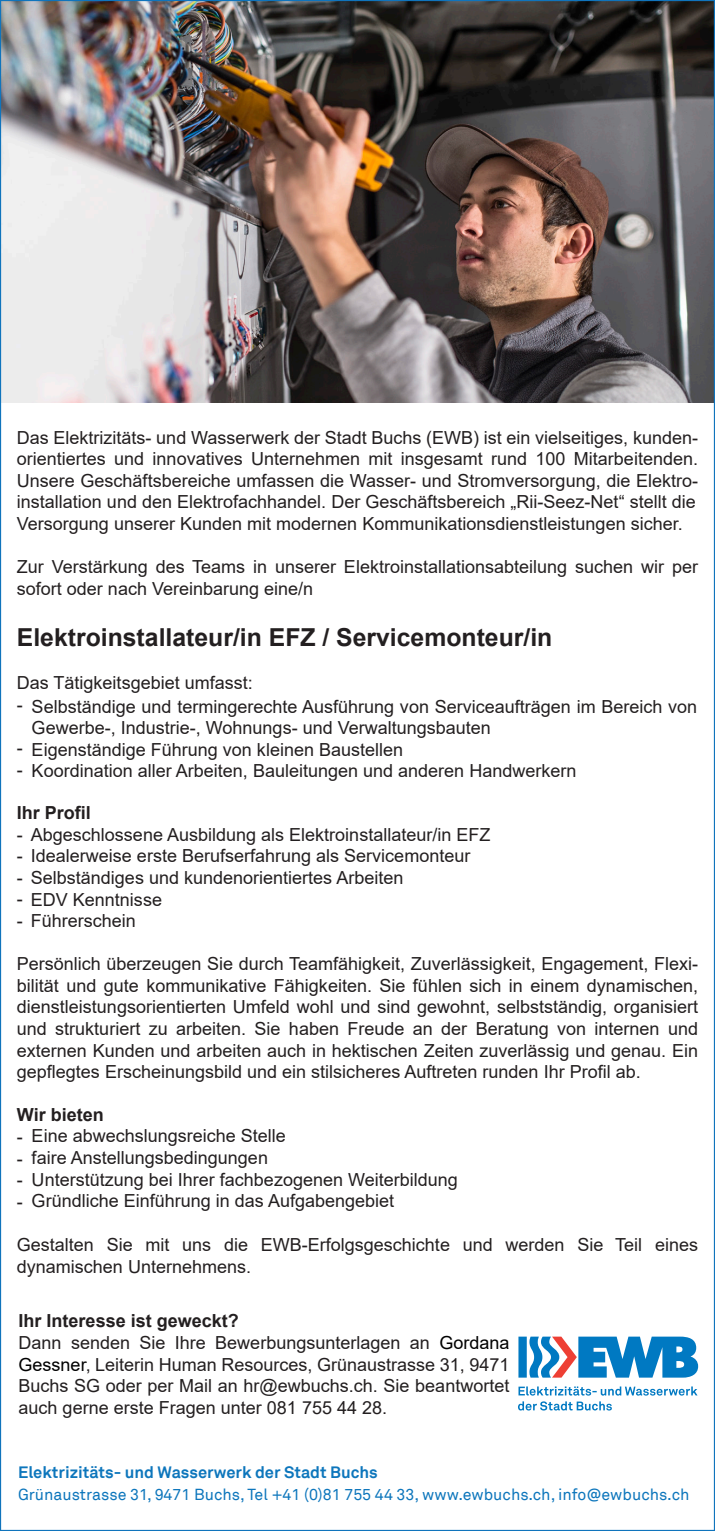
<style>
.page{position:relative;width:715px;height:1531px;background:#fff}
.page>*{position:absolute;margin:0;border:0;box-sizing:border-box;transform-origin:0 0}
.t1{font:700 24.75px "Arial";color:#231f20}
.t2{font:18px/21.6px "Arial";color:#231f20}
.t3{font:700 18px "Arial";color:#231f20}
.t4{font:700 16.43px "Akkurat";color:#0d76bc}
.t5{font:15.97px "Akkurat";color:#0d76bc}
.s1{font-weight:700}
.s2{color:#000}
</style>
<div class="page">
<img style="left:3px;top:3px;width:708px;height:400px">
<svg style="left:518px;top:1336px;width:179px;height:41px"></svg>
<svg style="left:518px;top:1386px;width:179px;height:24px"></svg>
<p class="t2" style="left:17px;top:426px;width:682px">Das Elektrizitäts- und Wasserwerk der Stadt Buchs (EWB) ist ein vielseitiges, kunden&shy;orientiertes und innovatives Unternehmen mit insgesamt rund 100 Mitarbeitenden.<br>Unsere Geschäftsbereiche umfassen die Wasser- und Stromversorgung, die Elektro&shy;installation und den Elektrofachhandel. Der Geschäftsbereich „Rii-Seez-Net“ stellt die Versorgung unserer Kunden mit modernen Kommunikationsdienstleistungen sicher.</p>
<p class="t2" style="left:17px;top:556px;width:682px">Zur Verstärkung des Teams in unserer Elektroinstallationsabteilung suchen wir per sofort oder nach Vereinbarung eine/n</p>
<h1 class="t1" style="left:17px;top:620px;width:537px">Elektroinstallateur/in EFZ / Servicemonteur/in</h1>
<p class="t2" style="left:17px;top:672px;width:237px">Das Tätigkeitsgebiet umfasst: -</p>
<p class="t2" style="left:32px;top:695px;width:667px">Selbständige und termingerechte Ausführung von Serviceaufträgen im Bereich von Gewerbe-, Industrie-, Wohnungs- und Verwaltungsbauten<br>Eigenständige Führung von kleinen Baustellen<br>Koordination aller Arbeiten, Bauleitungen und anderen Handwerkern</p>
<p class="t2" style="left:17px;top:737px;width:7px">- -</p>
<p class="t3" style="left:17px;top:800px;width:76px">Ihr Profil</p>
<p class="t2" style="left:17px;top:823px;width:475px">- Abgeschlossene Ausbildung als Elektroinstallateur/in EFZ</p>
<p class="t2" style="left:17px;top:845px;width:455px">- Idealerweise erste Berufserfahrung als Servicemonteur</p>
<p class="t2" style="left:17px;top:867px;width:388px">- Selbständiges und kundenorientiertes Arbeiten</p>
<p class="t2" style="left:17px;top:888px;width:147px">- EDV Kenntnisse</p>
<p class="t2" style="left:17px;top:910px;width:120px">- Führerschein</p>
<p class="t2" style="left:17px;top:953px;width:682px;text-align:justify">Persönlich überzeugen Sie durch Teamfähigkeit, Zuverlässigkeit, Engagement, Flexi&shy;bilität und gute kommunikative Fähigkeiten. Sie fühlen sich in einem dynamischen, dienstleistungsorientierten Umfeld wohl und sind gewohnt, selbstständig, organisiert und strukturiert zu arbeiten. Sie haben Freude an der Beratung von internen und externen Kunden und arbeiten auch in hektischen Zeiten zuverlässig und genau. Ein gepflegtes Erscheinungsbild und ein stilsicheres Auftreten runden Ihr Profil ab.</p>
<p class="t3" style="left:17px;top:1102px;width:88px">Wir bieten</p>
<p class="t2" style="left:17px;top:1126px;width:7px;text-align:justify">- - - -</p>
<p class="t2" style="left:17px;top:1234px;width:682px">Gestalten Sie mit uns die EWB-Erfolgsgeschichte und werden Sie Teil eines dynamischen Unternehmens.</p>
<p class="t2" style="left:32px;top:1125px;width:427px">Eine abwechslungsreiche Stelle<br>faire Anstellungsbedingungen<br>Unterstützung bei Ihrer fachbezogenen Weiterbildung Gründliche Einführung in das Aufgabengebiet</p>
<p class="t2" style="left:19px;top:1310px;width:492px"><span class="s1">Ihr Interesse ist geweckt?<br></span>Dann senden Sie Ihre Bewerbungsunterlagen an <span class="s2">Gordana Gessner</span>, Leiterin Human Resources, Grünaustrasse 31, 9471<br>Buchs SG oder per Mail an hr@ewbuchs.ch. Sie beantwortet auch gerne erste Fragen unter 081 755 44 28.</p>
<p class="t4" style="left:18px;top:1462px;width:361px">Elektrizitäts- und Wasserwerk der Stadt Buchs</p>
<p class="t5" style="left:18px;top:1485px;width:672px">Grünaustrasse 31, 9471 Buchs, Tel +41 (0)81 755 44 33, www.ewbuchs.ch, info@ewbuchs.ch</p>
</div>
